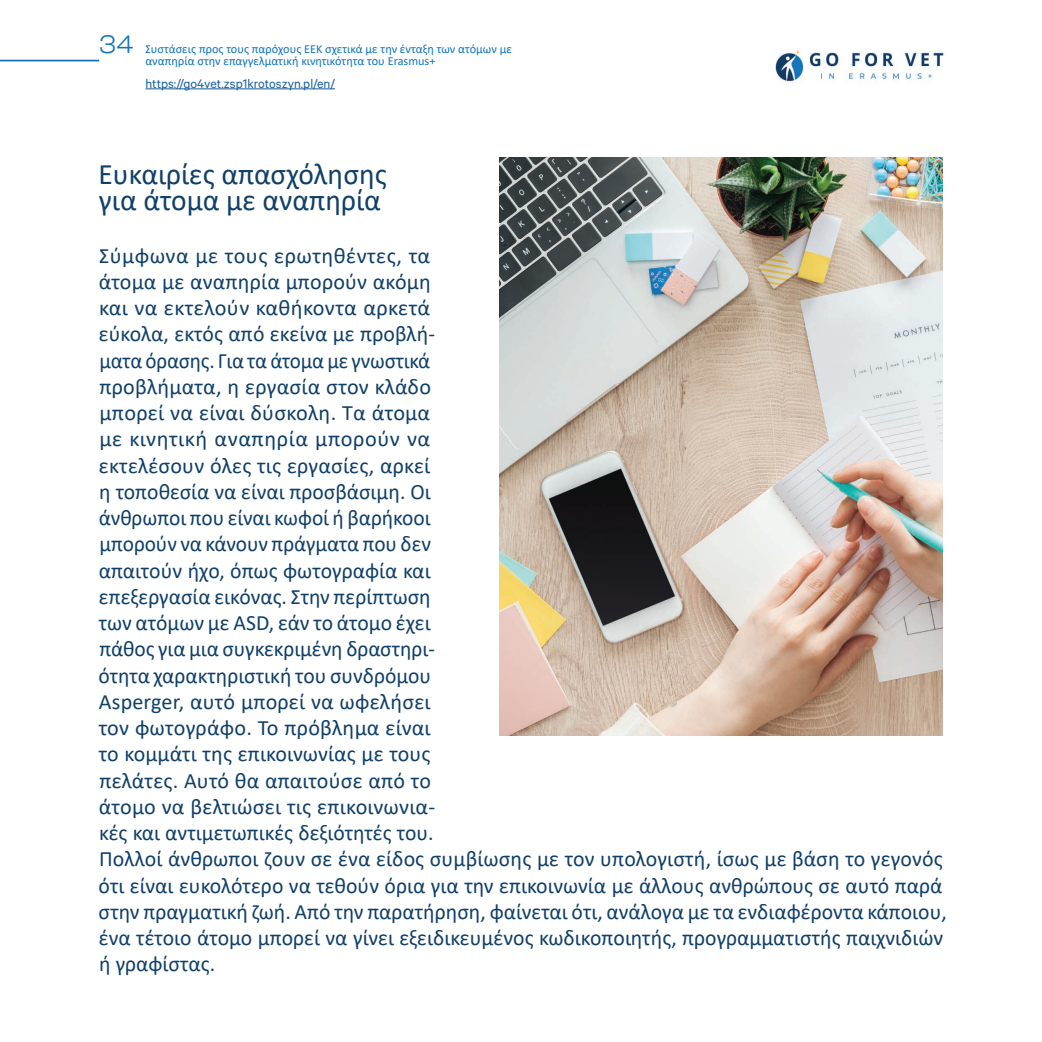
<style>
.page{position:relative;width:1042px;height:1042px;background:#fff}
.page>*{position:absolute;margin:0;border:0;box-sizing:border-box;transform-origin:0 0}
.t1{font:29.75px/26.2px "Calibri";color:#103f68}
.t2{font:24.5px "Sharp Grotesk Light 21";color:#1074bc}
.t3{font:21.88px/26.2px "Calibri";color:#103f68}
.t4{font:14px "Calibre";color:#175d9e}
.t5{font:12.25px/12.2px "Calibri";color:#1074bc}
</style>
<div class="page">
<hr style="left:0;top:60px;width:99px;height:1px;background:#1074bc">
<img style="left:775px;top:49px;width:169px;height:35px">
<hr style="left:145px;top:89px;width:190px;height:1px;background:#175d9e">
<img style="left:500px;top:158px;width:443px;height:577px">
<p class="t2" style="left:99px;top:25px;width:36px">34</p>
<p class="t5" style="left:145px;top:42px;width:368px">Συστάσεις προς τους παρόχους ΕΕΚ σχετικά με την ένταξη των ατόμων με αναπηρία στην επαγγελματική κινητικότητα του Erasmus+</p>
<p class="t4" style="left:145px;top:75px;width:191px">https://go4vet.zsp1krotoszyn.pl/en/</p>
<h1 class="t1" style="left:99px;top:160px;width:290px">Ευκαιρίες απασχόλησης για άτομα με αναπηρία</h1>
<p class="t3" style="left:99px;top:242px;width:849px">Σύμφωνα με τους ερωτηθέντες, τα<br>άτομα με αναπηρία μπορούν ακόμη<br>και να εκτελούν καθήκοντα αρκετά<br>εύκολα, εκτός από εκείνα με προβλή-<br>ματα όρασης. Για τα άτομα με γνωστικά<br>προβλήματα, η εργασία στον κλάδο<br>μπορεί να είναι δύσκολη. Τα άτομα<br>με κινητική αναπηρία μπορούν να<br>εκτελέσουν όλες τις εργασίες, αρκεί<br>η τοποθεσία να είναι προσβάσιμη. Οι<br>άνθρωποι που είναι κωφοί ή βαρήκοοι<br>μπορούν να κάνουν πράγματα που δεν<br>απαιτούν ήχο, όπως φωτογραφία και<br>επεξεργασία εικόνας. Στην περίπτωση<br>των ατόμων με ASD, εάν το άτομο έχει<br>πάθος για μια συγκεκριμένη δραστηρι-<br>ότητα χαρακτηριστική του συνδρόμου<br>Asperger, αυτό μπορεί να ωφελήσει<br>τον φωτογράφο. Το πρόβλημα είναι<br>το κομμάτι της επικοινωνίας με τους<br>πελάτες. Αυτό θα απαιτούσε από το<br>άτομο να βελτιώσει τις επικοινωνια-<br>κές και αντιμετωπικές δεξιότητές του.<br>Πολλοί άνθρωποι ζουν σε ένα είδος συμβίωσης με τον υπολογιστή, ίσως με βάση το γεγονός ότι είναι ευκολότερο να τεθούν όρια για την επικοινωνία με άλλους ανθρώπους σε αυτό παρά στην πραγματική ζωή. Από την παρατήρηση, φαίνεται ότι, ανάλογα με τα ενδιαφέροντα κάποιου, ένα τέτοιο άτομο μπορεί να γίνει εξειδικευμένος κωδικοποιητής, προγραμματιστής παιχνιδιών ή γραφίστας.</p>
</div>
